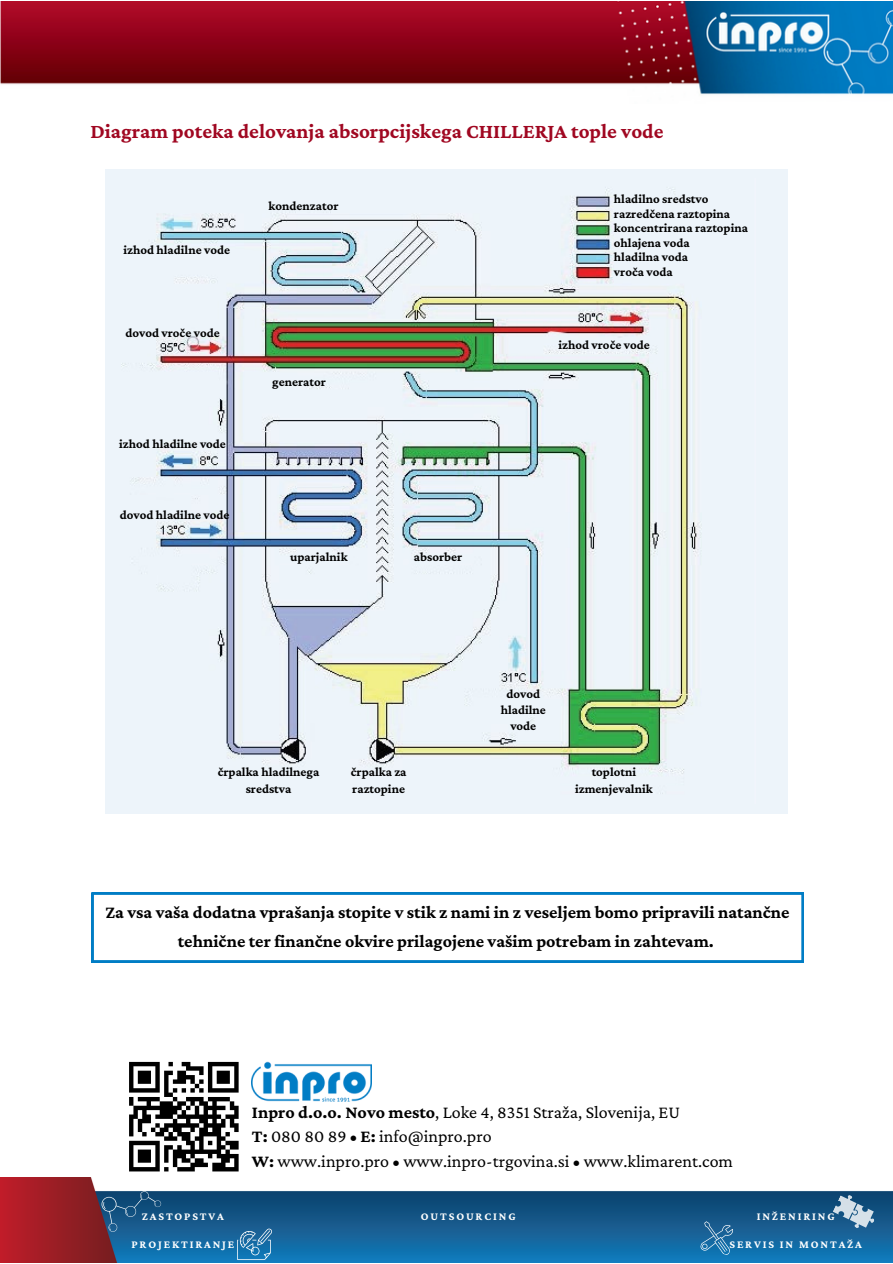
<style>
.page{position:relative;width:893px;height:1264px;background:#fff}
.page>*{position:absolute;margin:0;border:0;box-sizing:border-box;transform-origin:0 0}
.t1{font:700 21px "Crimson Pro";color:#a00721}
.t2{font:700 18px/28px "Crimson Pro";color:#000;text-align:center}
.t3{font:18px "Crimson Pro";color:#000}
.t4{font:700 12.9px/16px "Crimson Pro";color:#000;text-align:center}
.t5{font:700 11.4px "Crimson Pro";letter-spacing:.165em;color:#fff}
.s1{font-weight:700}
</style>
<div class="page">
<img style="left:0;top:1px;width:892px;height:94px">
<div style="left:127px;top:1061px;width:115px;height:111px;background:linear-gradient(to bottom,#fff,#fff)"></div>
<svg style="left:129px;top:1061px;width:109px;height:110px"></svg>
<svg style="left:177px;top:1167px;width:18px;height:4px"></svg>
<hr style="left:212px;top:1167px;width:26px;height:4px;background:#000">
<img style="left:252px;top:1061px;width:119px;height:40px">
<img style="left:0;top:1177px;width:892px;height:85px">
<svg style="left:102px;top:1191px;width:59px;height:40px;background:#1f5784"></svg>
<svg style="left:237px;top:1228px;width:35px;height:31px"></svg>
<svg style="left:832px;top:1191px;width:45px;height:42px;background:#5280a3"></svg>
<svg style="left:699px;top:1220px;width:35px;height:35px"></svg>
<svg style="left:92px;top:892px;width:711px;height:70px"></svg>
<div style="left:105px;top:170px;width:682px;height:644px;background:#edf4fa"></div>
<img style="left:121px;top:189px;width:580px;height:605px">
<p class="t1" style="left:90px;top:119px;width:574px">Diagram poteka delovanja absorpcijskega CHILLERJA tople vode</p>
<p class="t4" style="left:123px;top:241px;width:108px">izhod hladilne vode</p>
<p class="t4" style="left:125px;top:324px;width:96px">dovod vroče vode</p>
<p class="t4" style="left:119px;top:435px;width:108px">izhod hladilne vode</p>
<p class="t4" style="left:120px;top:507px;width:111px">dovod hladilne vode</p>
<p class="t4" style="left:268px;top:198px;width:71px">kondenzator</p>
<p class="t4" style="left:272px;top:373px;width:55px">generator</p>
<p class="t4" style="left:290px;top:549px;width:59px">uparjalnik</p>
<p class="t4" style="left:414px;top:549px;width:50px">absorber</p>
<p class="t4" style="left:614px;top:190px;width:96px">hladilno sredstvo</p>
<p class="t4" style="left:614px;top:205px;width:118px">razredčena raztopina</p>
<p class="t4" style="left:614px;top:220px;width:136px">koncentrirana raztopina</p>
<p class="t4" style="left:614px;top:234px;width:77px">ohlajena voda</p>
<p class="t4" style="left:614px;top:249px;width:76px">hladilna voda</p>
<p class="t4" style="left:614px;top:263px;width:60px">vroča voda</p>
<p class="t4" style="left:558px;top:336px;width:93px">izhod vroče vode</p>
<p class="t4" style="left:500px;top:685px;width:47px">dovod hladilne vode</p>
<p class="t4" style="left:218px;top:763px;width:103px;line-height:17.1px">črpalka hladilnega sredstva</p>
<p class="t4" style="left:351px;top:763px;width:57px;line-height:17.1px;text-align:left">črpalka za raztopine</p>
<p class="t4" style="left:575px;top:764px;width:79px">toplotni izmenjevalnik</p>
<p class="t2" style="left:105px;top:898px;width:685px">Za vsa vaša dodatna vprašanja stopite v stik z nami in z veseljem bomo pripravili natančne tehnične ter finančne okvire prilagojene vašim potrebam in zahtevam.</p>
<p class="t3" style="left:252px;top:1101px;width:429px"><span class="s1">Inpro d.o.o. Novo mesto</span>, Loke 4, 8351 Straža, Slovenija, EU</p>
<p class="t3" style="left:252px;top:1126px;width:241px"><span class="s1">T:</span> 080 80 89 • <span class="s1">E:</span> info@inpro.pro</p>
<p class="t3" style="left:252px;top:1150px;width:482px"><span class="s1">W:</span> www.inpro.pro • www.inpro-trgovina.si • www.klimarent.com</p>
<p class="t5" style="left:142px;top:1210px;width:83px">ZASTOPSTVA</p>
<p class="t5" style="left:421px;top:1209px;width:96px">OUTSOURCING</p>
<p class="t5" style="left:756px;top:1209px;width:79px">INŽENIRING</p>
<p class="t5" style="left:131px;top:1237px;width:104px">PROJEKTIRANJE</p>
<p class="t5" style="left:729px;top:1237px;width:134px">SERVIS IN MONTAŽA</p>
</div>
